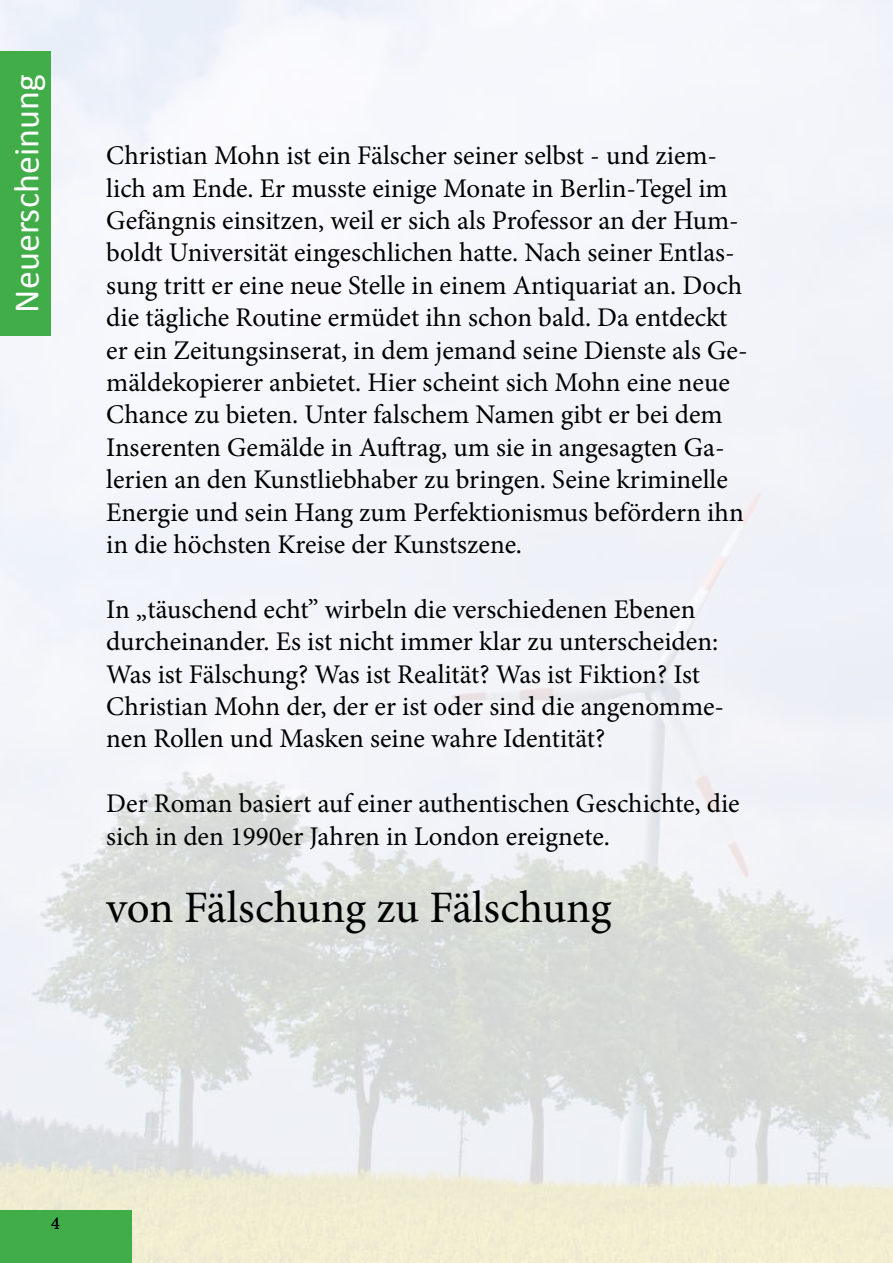
<style>
.page{position:relative;width:893px;height:1263px;background:#fff}
.page>*{position:absolute;margin:0;border:0;box-sizing:border-box;transform-origin:0 0}
.t1{font:45px "Minion Pro";letter-spacing:-.005em;color:#000}
.t2{font:36px "Calibri";color:#fff}
.t3{font:27px/32.4px "Minion Pro";color:#000}
.t4{font:18px "Minion Pro";color:#000}
</style>
<div class="page">
<img style="left:0;top:0;width:893px;height:1262px">
<div style="left:0;top:1211px;width:132px;height:52px;background:#41ad49"></div>
<div style="left:0;top:51px;width:51px;height:285px;background:#41ad49"></div>
<h2 class="t2" style="left:4px;top:312px;width:239px;rotate:-90deg">Neuerscheinung</h2>
<p class="t3" style="left:106px;top:140px;width:643px">Christian Mohn ist ein Fälscher seiner selbst - und ziem&shy;lich am Ende. Er musste einige Monate in Berlin-Tegel im Gefängnis einsitzen, weil er sich als Professor an der Hum&shy;boldt Universität eingeschlichen hatte. Nach seiner Entlas&shy;sung tritt er eine neue Stelle in einem Antiquariat an. Doch die tägliche Routine ermüdet ihn schon bald. Da entdeckt er ein Zeitungsinserat, in dem jemand seine Dienste als Ge&shy;mäldekopierer anbietet. Hier scheint sich Mohn eine neue Chance zu bieten. Unter falschem Namen gibt er bei dem Inserenten Gemälde in Auftrag, um sie in angesagten Ga&shy;lerien an den Kunstliebhaber zu bringen. Seine kriminelle Energie und sein Hang zum Perfektionismus befördern ihn in die höchsten Kreise der Kunstszene.</p>
<p class="t3" style="left:106px;top:593px;width:619px">In „täuschend echt” wirbeln die verschiedenen Ebenen durcheinander. Es ist nicht immer klar zu unterscheiden:<br>Was ist Fälschung? Was ist Realität? Was ist Fiktion? Ist Christian Mohn der, der er ist oder sind die angenomme&shy;nen Rollen und Masken seine wahre Identität?</p>
<p class="t3" style="left:106px;top:788px;width:635px">Der Roman basiert auf einer authentischen Geschichte, die sich in den 1990er Jahren in London ereignete.</p>
<h1 class="t1" style="left:106px;top:877px;width:507px">von Fälschung zu Fälschung</h1>
<p class="t4" style="left:51px;top:1211px;width:10px">4</p>
</div>
